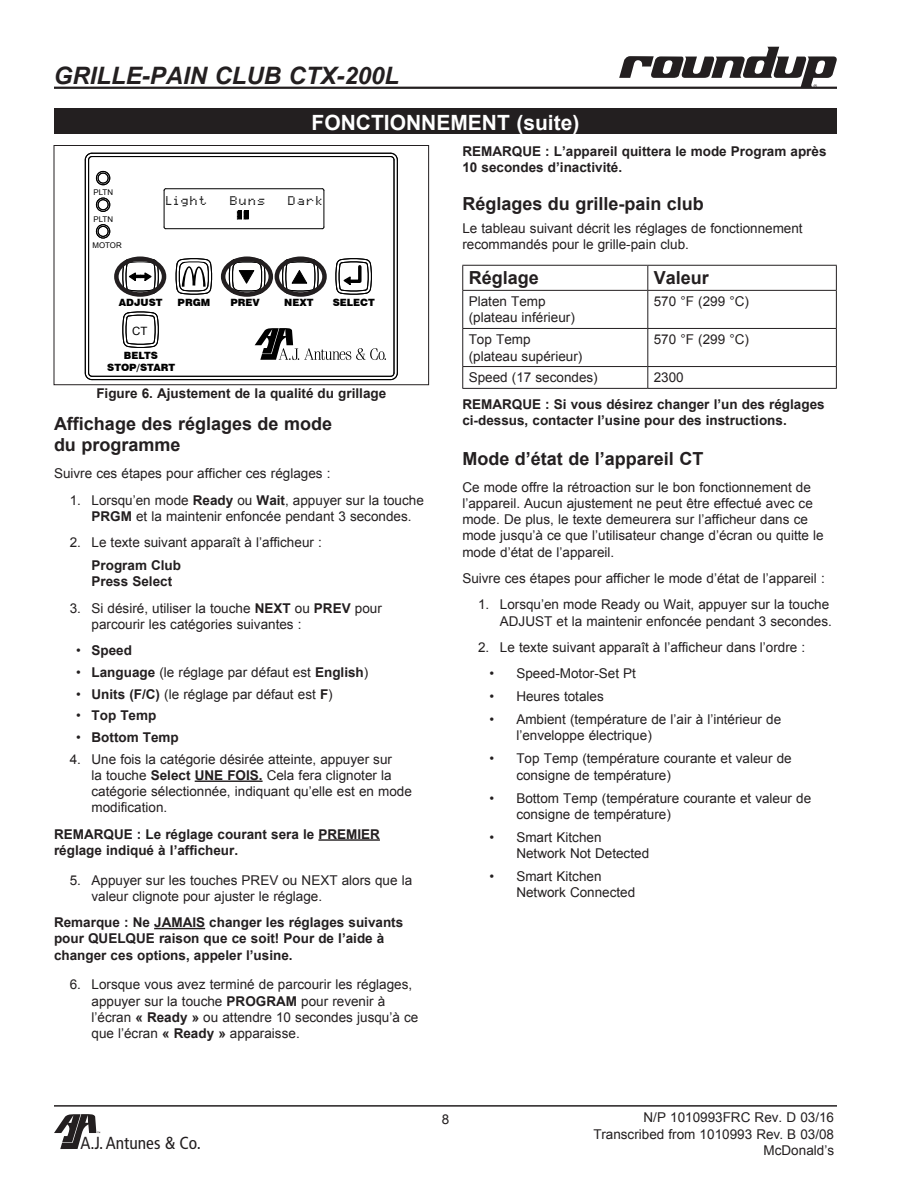
<style>
.page{position:relative;width:918px;height:1188px;background:#fff}
.page>*{position:absolute;margin:0;border:0;box-sizing:border-box;transform-origin:0 0}
.t1{font:italic 700 24px "Arial";color:#231f20}
.t2{font:700 21px "Arial";color:#fff}
.t3{font:700 18px "Arial";color:#231f20}
.t4{font:condensed 17.4px "Frutiger LT Std";color:#231f20}
.t5{font:14.7px "Cellular Two";letter-spacing:.03em;color:#000}
.t6{font:13.5px/16.2px "Arial";color:#231f20}
.t7{font:700 13.5px/16.2px "Arial";color:#231f20}
.t8{font:11.4px "Arial";color:#000}
.t9{font:900 10.05px/12.1px "Swiss 721 BT";color:#000;text-align:center}
.t10{font:7.95px "Arial";color:#000}
.s1{font-weight:700}
.s2{font-weight:400}
</style>
<div class="page">
<hr style="left:54px;top:87px;width:783px;height:2px;background:#231f20">
<hr style="left:54px;top:1105px;width:783px;height:2px;background:#231f20">
<svg style="left:619px;top:47px;width:218px;height:40px"></svg>
<svg style="left:54px;top:1114px;width:46px;height:35px"></svg>
<div style="left:54px;top:109px;width:783px;height:25px;background:#231f20"></div>
<hr style="left:462px;top:265px;width:186px;height:1px;background:#231f20">
<svg style="left:462px;top:266px;width:1px;height:24px"></svg>
<hr style="left:648px;top:265px;width:189px;height:1px;background:#231f20">
<svg style="left:647px;top:266px;width:1px;height:24px"></svg>
<svg style="left:836px;top:266px;width:1px;height:24px"></svg>
<hr style="left:462px;top:290px;width:186px;height:1px;background:#231f20">
<hr style="left:462px;top:291px;width:1px;height:37px;background:#231f20">
<hr style="left:648px;top:290px;width:189px;height:1px;background:#231f20">
<hr style="left:647px;top:291px;width:1px;height:37px;background:#231f20">
<hr style="left:836px;top:291px;width:1px;height:37px;background:#231f20">
<hr style="left:462px;top:328px;width:186px;height:1px;background:#231f20">
<hr style="left:462px;top:329px;width:1px;height:37px;background:#231f20">
<hr style="left:648px;top:328px;width:189px;height:1px;background:#231f20">
<hr style="left:647px;top:329px;width:1px;height:37px;background:#231f20">
<hr style="left:836px;top:329px;width:1px;height:37px;background:#231f20">
<hr style="left:462px;top:366px;width:186px;height:1px;background:#231f20">
<svg style="left:462px;top:367px;width:1px;height:21px"></svg>
<hr style="left:648px;top:366px;width:189px;height:1px;background:#231f20">
<svg style="left:647px;top:367px;width:1px;height:21px"></svg>
<svg style="left:836px;top:367px;width:1px;height:21px"></svg>
<hr style="left:462px;top:388px;width:186px;height:1px;background:#231f20">
<hr style="left:648px;top:388px;width:189px;height:1px;background:#231f20">
<hr style="left:195px;top:781px;width:68px;height:1px;background:#231f20">
<hr style="left:318px;top:839px;width:62px;height:2px;background:#231f20">
<hr style="left:154px;top:928px;width:51px;height:1px;background:#231f20">
<svg style="left:85px;top:153px;width:313px;height:227px"></svg>
<svg style="left:176px;top:258px;width:36px;height:37px"></svg>
<svg style="left:229px;top:258px;width:36px;height:37px"></svg>
<svg style="left:282px;top:258px;width:37px;height:37px"></svg>
<svg style="left:122px;top:312px;width:37px;height:36px"></svg>
<svg style="left:255px;top:328px;width:131px;height:32px"></svg>
<svg style="left:336px;top:258px;width:36px;height:37px"></svg>
<svg style="left:122px;top:258px;width:37px;height:37px"></svg>
<div style="left:54px;top:145px;width:375px;height:240px;border:1px solid #231f20"></div>
<div style="left:114px;top:256px;width:52px;height:41px;border:4px solid #231f20;border-radius:50%"></div>
<div style="left:221px;top:256px;width:52px;height:41px;border:4px solid #231f20;border-radius:50%"></div>
<div style="left:275px;top:256px;width:52px;height:41px;border:4px solid #231f20;border-radius:50%"></div>
<h1 class="t1" style="left:54px;top:59px;width:345px">GRILLE-PAIN CLUB CTX-200L</h1>
<h2 class="t2" style="left:312px;top:109px;width:269px">Fonctionnement (suite)</h2>
<p class="t10" style="left:94px;top:187px;width:21px">PLTN</p>
<p class="t10" style="left:94px;top:214px;width:21px">PLTN</p>
<p class="t10" style="left:93px;top:240px;width:31px">MOTOR</p>
<p class="t5" style="left:165px;top:191px;width:44px">Light</p>
<p class="t5" style="left:229px;top:191px;width:38px">Buns</p>
<p class="t5" style="left:287px;top:191px;width:37px">Dark</p>
<p class="t9" style="left:119px;top:296px;width:45px">ADJUST</p>
<p class="t9" style="left:178px;top:296px;width:34px">PRGM</p>
<p class="t9" style="left:231px;top:296px;width:31px">PREV</p>
<p class="t9" style="left:284px;top:296px;width:31px">NEXT</p>
<p class="t9" style="left:333px;top:296px;width:44px">SELECT</p>
<p class="t8" style="left:132px;top:324px;width:17px">CT</p>
<p class="t9" style="left:107px;top:349px;width:69px">BELTS<br>STOP/START</p>
<p class="t7" style="left:96px;top:386px;width:291px">Figure 6. Ajustement de la qualité du grillage</p>
<p class="t7" style="left:462px;top:143px;width:41px">REMARQUE</p>
<p class="t7" style="left:462px;top:143px;width:366px;text-indent:83px">: L’appareil quittera le mode Program après<br>10 secondes d’inactivité.</p>
<h3 class="t3" style="left:462px;top:191px;width:243px">Réglages du grille-pain club</h3>
<p class="t6" style="left:462px;top:220px;width:342px">Le tableau suivant décrit les réglages de fonctionnement recommandés pour le grille-pain club.</p>
<h3 class="t3" style="left:469px;top:266px;width:72px">Réglage</h3>
<h3 class="t3" style="left:654px;top:266px;width:57px">Valeur</h3>
<p class="t6" style="left:469px;top:293px;width:108px">Platen Temp (plateau inférieur)</p>
<p class="t6" style="left:654px;top:293px;width:97px">570 °F (299 °C)</p>
<p class="t6" style="left:469px;top:332px;width:115px">Top Temp (plateau supérieur)</p>
<p class="t6" style="left:654px;top:332px;width:97px">570 °F (299 °C)</p>
<p class="t6" style="left:469px;top:370px;width:131px">Speed (17 secondes)</p>
<p class="t6" style="left:654px;top:370px;width:32px">2300</p>
<p class="t7" style="left:462px;top:397px;width:41px">REMARQUE</p>
<p class="t7" style="left:545px;top:397px;width:281px">: Si vous désirez changer l’un des réglages</p>
<h3 class="t3" style="left:54px;top:411px;width:280px">Affichage des réglages de mode</h3>
<p class="t7" style="left:462px;top:413px;width:326px">ci-dessus, contacter l’usine pour des instructions.</p>
<h3 class="t3" style="left:54px;top:433px;width:128px">du programme</h3>
<p class="t6" style="left:54px;top:466px;width:278px">Suivre ces étapes pour afficher ces réglages :</p>
<p class="t6" style="left:92px;top:492px;width:334px;text-indent:-22px">1. Lorsqu’en mode <span class="s1">Ready</span> ou <span class="s1">Wait</span>, appuyer sur la touche<br><span class="s1">PRGM</span> et la maintenir enfoncée pendant 3 secondes.</p>
<p class="t6" style="left:70px;top:534px;width:254px">2. Le texte suivant apparaît à l’afficheur :</p>
<p class="t7" style="left:92px;top:558px;width:91px">Program Club<br>Press Select</p>
<p class="t6" style="left:70px;top:600px;width:255px">3. Si désiré, utiliser la touche <span class="s1">NEXT</span> ou <span class="s1">PREV</span></p>
<p class="t6" style="left:355px;top:600px;width:29px">pour</p>
<p class="t6" style="left:92px;top:616px;width:212px">parcourir les catégories suivantes :</p>
<p class="t7" style="left:76px;top:643px;width:57px"><span class="s2">•</span> Speed</p>
<p class="t6" style="left:76px;top:664px;width:294px">• <span class="s1">Language</span> (le réglage par défaut est <span class="s1">English</span>)</p>
<p class="t6" style="left:76px;top:686px;width:258px">• <span class="s1">Units (F/C)</span> (le réglage par défaut est <span class="s1">F</span>)</p>
<p class="t7" style="left:76px;top:708px;width:82px"><span class="s2">•</span> Top Temp</p>
<p class="t7" style="left:76px;top:729px;width:104px"><span class="s2">•</span> Bottom Temp</p>
<p class="t6" style="left:92px;top:751px;width:302px;text-indent:-22px">4. Une fois la catégorie désirée atteinte, appuyer sur la touche <span class="s1">Select UNE</span></p>
<h3 class="t3" style="left:462px;top:446px;width:243px">Mode d’état de l’appareil CT</h3>
<p class="t6" style="left:462px;top:479px;width:363px">Ce mode offre la rétroaction sur le bon fonctionnement de l’appareil. Aucun ajustement ne peut être effectué avec ce mode. De plus, le texte demeurera sur l’afficheur dans ce mode jusqu’à ce que l’utilisateur change d’écran ou quitte le mode d’état de l’appareil.</p>
<p class="t6" style="left:462px;top:570px;width:364px">Suivre ces étapes pour afficher le mode d’état de l’appareil :</p>
<p class="t6" style="left:478px;top:597px;width:355px;text-align:right">1. Lorsqu’en mode Ready ou Wait, appuyer sur la touche<br>ADJUST et la maintenir enfoncée pendant 3 secondes.</p>
<p class="t6" style="left:478px;top:639px;width:329px">2. Le texte suivant apparaît à l’afficheur dans l’ordre :</p>
<p class="t6" style="left:489px;top:665px;width:148px">• Speed-Motor-Set Pt</p>
<p class="t6" style="left:489px;top:688px;width:116px">• Heures totales</p>
<p class="t6" style="left:516px;top:711px;width:266px;text-indent:-27px">• Ambient (température de l’air à l’intérieur de l’enveloppe électrique)</p>
<p class="t6" style="left:516px;top:751px;width:277px;text-indent:-27px">• Top Temp (température courante et valeur de consigne de température)</p>
<p class="t6" style="left:516px;top:790px;width:296px;text-indent:-27px">• Bottom Temp (température courante et valeur de consigne de température)</p>
<p class="t6" style="left:516px;top:829px;width:134px;text-indent:-27px">• Smart Kitchen<br>Network Not Detected</p>
<p class="t6" style="left:516px;top:869px;width:120px;text-indent:-27px">• Smart Kitchen<br>Network Connected</p>
<p class="t6" style="left:92px;top:767px;width:322px;text-indent:136px"><span class="s1">FOIS.</span> Cela fera clignoter la catégorie sélectionnée, indiquant qu’elle est en mode modification.</p>
<p class="t7" style="left:54px;top:826px;width:41px">REMARQUE</p>
<p class="t7" style="left:137px;top:826px;width:192px">: Le réglage courant sera le PRE</p>
<p class="t7" style="left:346px;top:826px;width:20px">MIER</p>
<p class="t7" style="left:54px;top:842px;width:186px">réglage indiqué à l’afficheur.</p>
<p class="t6" style="left:92px;top:872px;width:322px;text-indent:-22px">5. Appuyer sur les touches PREV ou NEXT alors que la valeur clignote pour ajuster le réglage.</p>
<p class="t7" style="left:54px;top:915px;width:137px">Remarque : Ne JAMAIS</p>
<p class="t7" style="left:209px;top:915px;width:195px">changer les réglages suivants</p>
<p class="t7" style="left:54px;top:931px;width:45px">pour QUELQUE</p>
<p class="t7" style="left:54px;top:931px;width:332px;text-indent:105px">raison que ce soit! Pour de l’aide à changer ces options, appeler l’usine.</p>
<p class="t6" style="left:92px;top:977px;width:322px;text-indent:-22px">6. Lorsque vous avez terminé de parcourir les réglages, appuyer sur la touche <span class="s1">PRO</span></p>
<p class="t6" style="left:92px;top:993px;width:328px;text-indent:164px"><span class="s1">GRAM</span> pour revenir à l’écran <span class="s1">« Ready »</span> ou attendre 10 secondes jusqu’à ce que l’écran <span class="s1">« Ready »</span> apparaisse.</p>
<p class="t4" style="left:80px;top:1133px;width:122px">A.J. Antunes &amp; Co.</p>
<p class="t6" style="left:442px;top:1111px;width:9px">8</p>
<p class="t6" style="left:594px;top:1110px;width:242px;text-align:right">N/P 1010993FRC Rev. D 03/16<br>Transcribed from 1010993 Rev. B 03/08<br>McDonald’s</p>
</div>
